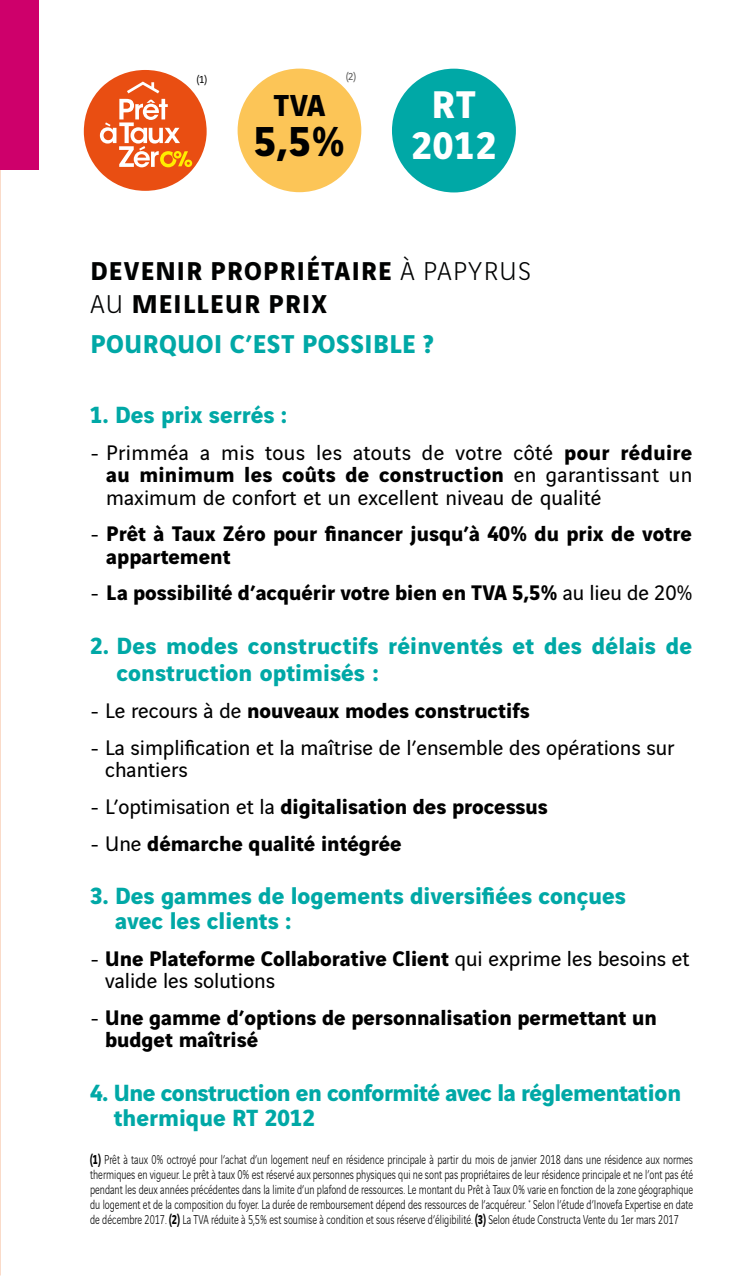
<style>
.page{position:relative;width:745px;height:1276px;background:#fff}
.page>*{position:absolute;margin:0;border:0;box-sizing:border-box;transform-origin:0 0}
.t1{font:700 44.75px "Vinci Sans";color:#000}
.t2{font:700 41.25px/40.8px "Vinci Sans";letter-spacing:.02em;color:#fff;text-align:center}
.t3{font:700 32.25px "Vinci Sans";color:#000}
.t4{font:700 27.5px/33px "Vinci Sans";letter-spacing:.05em;color:#010202}
.t5{font:700 27.5px "Vinci Sans";letter-spacing:.02em;color:#00a8a6}
.t6{font:700 25px/27.5px "Vinci Sans";color:#00a8a6}
.t7{font:700 25px/25px "Vinci Sans";letter-spacing:-.02em;color:#00a8a6}
.t8{font:700 22.5px/22.5px "Vinci Sans";color:#000}
.t9{font:22.5px/22.5px "Vinci Sans";color:#000}
.t10{font:300 13.75px/15px "Vinci Sans";color:#000;text-align:justify;scale:.75 1}
.t11{font:10.75px "Vinci Sans";color:#000}
.t12{font:10.75px "Vinci Sans";color:#575756}
.s1{font-weight:300}
.s2{font-weight:700}
.s3{font-weight:400}
</style>
<div class="page">
<div style="left:0;top:0;width:38px;height:170px;background:#ce006b"></div>
<svg style="left:84px;top:70px;width:122px;height:121px"></svg>
<div style="left:392px;top:69px;width:123px;height:123px;background:#00a8a6;border-radius:50%"></div>
<div style="left:237px;top:69px;width:124px;height:123px;background:#fcc557;border-radius:50%"></div>
<p class="t11" style="left:197px;top:71px;width:12px">(1)</p>
<p class="t12" style="left:346px;top:68px;width:12px">(2)</p>
<h3 class="t3" style="left:273px;top:80px;width:54px">TVA</h3>
<h1 class="t1" style="left:253px;top:106px;width:93px">5,5%</h1>
<h2 class="t2" style="left:411px;top:80px;width:86px">RT<br>2012</h2>
<h3 class="t4" style="left:90px;top:252px;width:442px">DEVENIR PROPRIÉTAIRE <span class="s1">À PAPYRUS<br>AU</span> MEILLEUR PRIX</h3>
<h3 class="t5" style="left:90px;top:322px;width:344px">POURQUOI C’EST POSSIBLE ?</h3>
<h3 class="t6" style="left:90px;top:398px;width:198px">1. Des prix serrés :</h3>
<h3 class="t9" style="left:106px;top:439px;width:587px;text-align:justify;text-indent:-16px">- Primméa a mis tous les atouts de votre côté <span class="s2">pour réduire au minimum les coûts de construction</span> en garantissant un maximum de confort et un excellent niveau de qualité</h3>
<h3 class="t8" style="left:106px;top:520px;width:586px;text-indent:-16px"><span class="s3">-</span> Prêt à Taux Zéro pour financer jusqu’à 40% du prix de votre appartement</h3>
<h3 class="t8" style="left:90px;top:579px;width:603px"><span class="s3">-</span> La possibilité d’acquérir votre bien en TVA 5,5% <span class="s3">au lieu de 20%</span></h3>
<h3 class="t6" style="left:116px;top:629px;width:576px;text-indent:-26px">2. Des modes constructifs réinventés et des délais de construction optimisés :</h3>
<h3 class="t8" style="left:90px;top:697px;width:441px"><span class="s3">- Le recours à de</span> nouveaux modes constructifs</h3>
<h3 class="t9" style="left:105px;top:734px;width:570px;text-indent:-15px">- La simplification et la maîtrise de l’ensemble des opérations sur chantiers</h3>
<h3 class="t8" style="left:90px;top:793px;width:459px"><span class="s3">- L’optimisation et la</span> digitalisation des processus</h3>
<h3 class="t8" style="left:90px;top:829px;width:313px"><span class="s3">- Une</span> démarche qualité intégrée</h3>
<h3 class="t6" style="left:115px;top:880px;width:512px;line-height:25px;text-indent:-25px">3. Des gammes de logements diversifiées conçues avec les clients :</h3>
<h3 class="t9" style="left:105px;top:945px;width:585px;text-indent:-15px">- <span class="s2">Une Plateforme Collaborative Client</span> qui exprime les besoins et valide les solutions</h3>
<h3 class="t8" style="left:105px;top:1004px;width:553px;text-indent:-15px"><span class="s3">-</span> Une gamme d’options de personnalisation permettant un budget maîtrisé</h3>
<h3 class="t7" style="left:114px;top:1077px;width:568px;text-indent:-24px">4. Une construction en conformité avec la réglementation thermique RT 2012</h3>
<p class="t10" style="left:90px;top:1151px;width:805px"><span class="s2">(1)</span> Prêt à taux 0% octroyé pour l’achat d’un logement neuf en résidence principale à partir du mois de janvier 2018 dans une résidence aux normes thermiques en vigueur. Le prêt à taux 0% est réservé aux personnes physiques qui ne sont pas propriétaires de leur résidence principale et ne l’ont pas été pendant les deux années précédentes dans la limite d’un plafond de ressources. Le montant du Prêt à Taux 0% varie en fonction de la zone géographique du logement et de la composition du foyer. La durée de remboursement dépend des ressources de l’acquéreur. <sup>*</sup> Selon l’étude d’Inovefa Expertise en date de décembre 2017. <span class="s2">(2)</span> La TVA réduite à 5,5% est soumise à condition et sous réserve d’éligibilité. <span class="s2">(3)</span> Selon étude Constructa Vente du 1er mars 2017</p>
</div>
